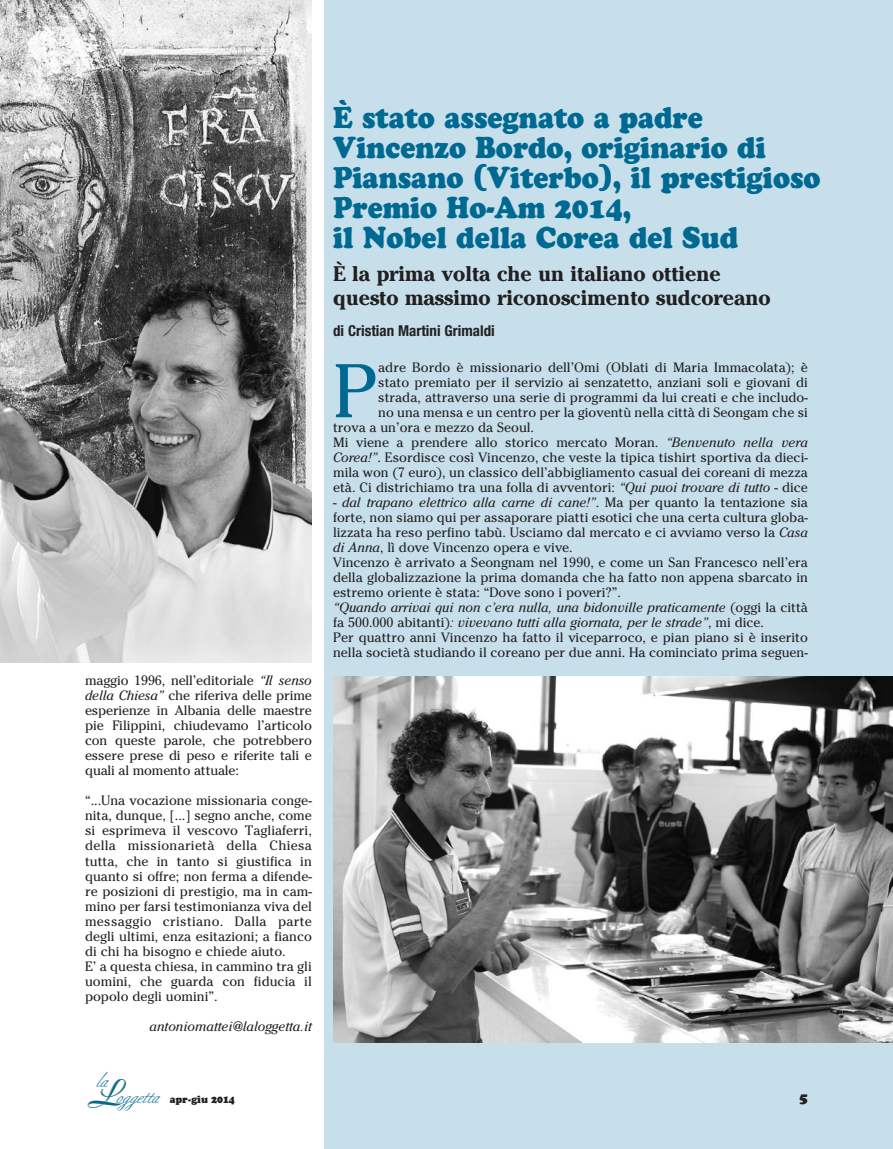
<style>
.page{position:relative;width:893px;height:1149px;background:#fff}
.page>*{position:absolute;margin:0;border:0;box-sizing:border-box;transform-origin:0 0}
.t1{font:75.45px "Cheltenham";color:#006991}
.t2{font:900 30px/30px "Cooper";color:#006991;scale:.9 1}
.t3{font:700 21px/24px "Cheltenham";color:#231f20}
.t4{font:19.2px "Berthold Script";color:#006991}
.t5{font:700 condensed 15px "Helvetica Neue";color:#231f20}
.t6{font:13.5px/15px "Cheltenham";color:#231f20}
.t7{font:italic 13.5px "Cheltenham";color:#231f20}
.t8{font:900 13.5px "Cooper BT";color:#231f20}
.t9{font:900 9.9px "Cooper BT";color:#231f20;scale:.95 1}
.s1{font-style:italic}
.s2{font-family:"Boulevard";font-size:35.85px;color:#a8a9ad}
</style>
<div class="page">
<div style="left:325px;top:0;width:568px;height:1148px;background:#c6dfeb"></div>
<img style="left:0;top:0;width:312px;height:662px">
<img style="left:333px;top:676px;width:560px;height:366px">
<p class="t6" style="left:85px;top:672px;width:228px;text-align:justify">maggio 1996, nell’editoriale <span class="s1">“Il senso della Chiesa”</span> che riferiva delle prime esperienze in Albania delle maestre pie Filippini, chiudevamo l’articolo con queste parole, che potrebbero essere prese di peso e riferite tali e quali al momento attuale:</p>
<p class="t6" style="left:85px;top:792px;width:228px">“...Una vocazione missionaria conge&shy;nita, dunque, [...] segno anche, come si esprimeva il vescovo Tagliaferri, della missionarietà della Chiesa tutta, che in tanto si giustifica in quanto si offre; non ferma a difende&shy;re posizioni di prestigio, ma in cam&shy;mino per farsi testimonianza viva del messaggio cristiano. Dalla parte degli ultimi, enza esitazioni; a fianco di chi ha bisogno e chiede aiuto.<br>E’ a questa chiesa, in cammino tra gli uomini, che guarda con fiducia il popolo degli uomini”.</p>
<p class="t7" style="left:150px;top:1017px;width:164px">antoniomattei@laloggetta.it</p>
<h3 class="t4" style="left:96px;top:1071px;width:13px">la</h3>
<h3 class="t4" style="left:86px;top:1087px;width:73px"><span class="s2">L</span>oggetta</h3>
<p class="t9" style="left:170px;top:1095px;width:70px">apr-giu 2014</p>
<h2 class="t2" style="left:333px;top:102px;width:543px">È stato assegnato a padre<br>Vincenzo Bordo, originario di<br>Piansano (Viterbo), il prestigioso<br>Premio Ho-Am 2014,<br>il Nobel della Corea del Sud</h2>
<h3 class="t3" style="left:333px;top:260px;width:439px">È la prima volta che un italiano ottiene questo massimo riconoscimento sudcoreano</h3>
<p class="t5" style="left:333px;top:325px;width:163px">di Cristian Martini Grimaldi</p>
<h1 class="t1" style="left:333px;top:344px;width:47px">P</h1>
<p class="t6" style="left:378px;top:360px;width:431px">adre Bordo è missionario dell’Omi (Oblati di Maria Immacolata); è</p>
<p class="t6" style="left:378px;top:375px;width:431px">stato premiato per il servizio ai senzatetto, anziani soli e giovani di</p>
<p class="t6" style="left:378px;top:390px;width:431px">strada, attraverso una serie di programmi da lui creati e che includo-</p>
<p class="t6" style="left:378px;top:405px;width:431px">no una mensa e un centro per la gioventù nella città di Seongam che si</p>
<p class="t6" style="left:333px;top:420px;width:203px">trova a un’ora e mezzo da Seoul.</p>
<p class="t6" style="left:333px;top:435px;width:476px">Mi viene a prendere allo storico mercato Moran. <span class="s1">“Benvenuto nella vera</span></p>
<p class="t6" style="left:333px;top:450px;width:476px"><span class="s1">Corea!”</span>. Esordisce così Vincenzo, che veste la tipica tishirt sportiva da dieci-</p>
<p class="t6" style="left:333px;top:465px;width:476px">mila won (7 euro), un classico dell’abbigliamento casual dei coreani di mezza</p>
<p class="t6" style="left:333px;top:480px;width:476px">età. Ci districhiamo tra una folla di avventori: <span class="s1">“Qui puoi trovare di tutto</span> - dice</p>
<p class="t6" style="left:333px;top:495px;width:476px">- <span class="s1">dal trapano elettrico alla carne di cane!”</span>. Ma per quanto la tentazione sia forte, non siamo qui per assaporare piatti esotici che una certa cultura globa&shy;lizzata ha reso perfino tabù. Usciamo dal mercato e ci avviamo verso la <span class="s1">Casa di Anna</span>, lì dove Vincenzo opera e vive.<br>Vincenzo è arrivato a Seongnam nel 1990, e come un San Francesco nell’era della globalizzazione la prima domanda che ha fatto non appena sbarcato in estremo oriente è stata: “Dove sono i poveri?”.<br><span class="s1">“Quando arrivai qui non c’era nulla, una bidonville praticamente</span> (oggi la città fa 500.000 abitanti)<span class="s1">: vivevano tutti alla giornata, per le strade”</span>, mi dice.<br>Per quattro anni Vincenzo ha fatto il viceparroco, e pian piano si è inserito nella società studiando il coreano per due anni. Ha cominciato prima seguen-</p>
<p class="t8" style="left:799px;top:1093px;width:10px">5</p>
</div>
